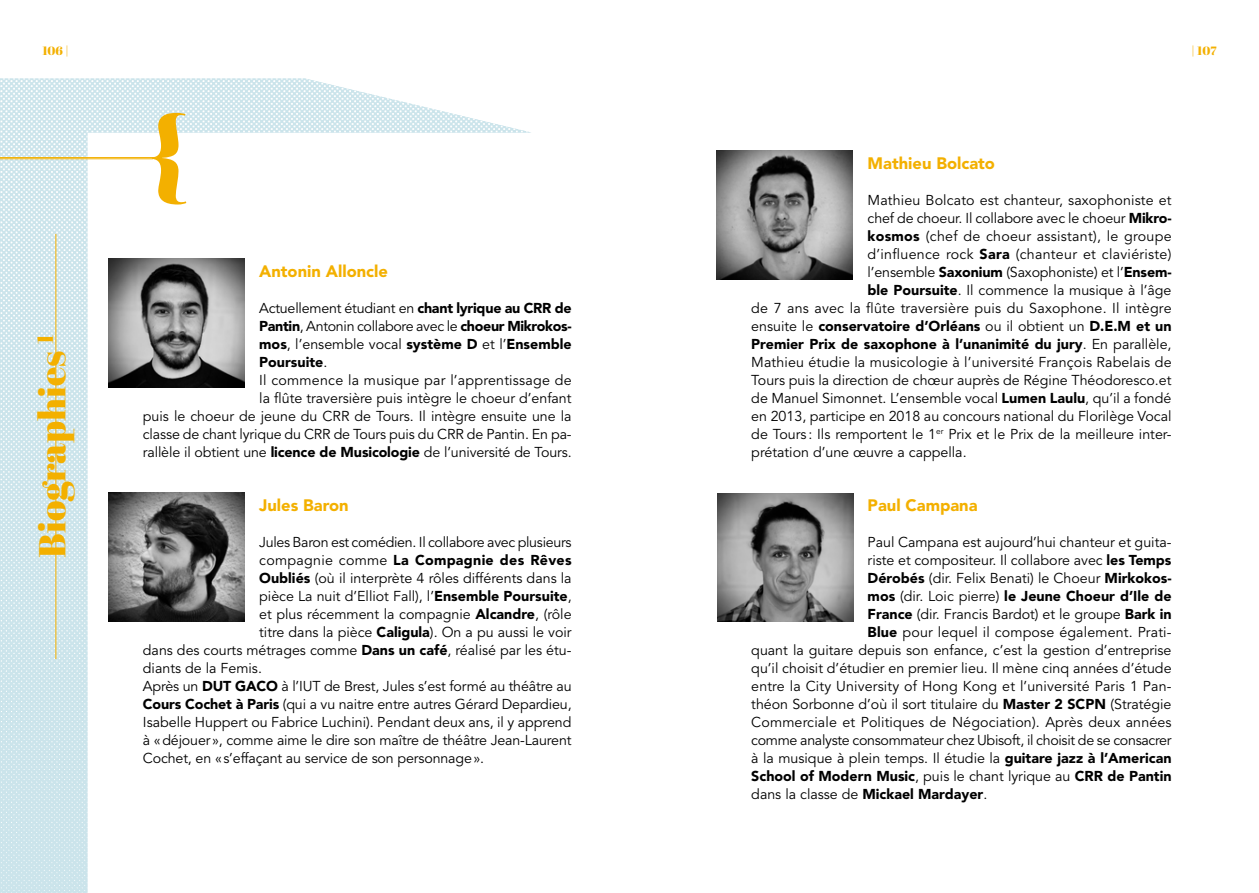
<style>
.page{position:relative;width:1259px;height:893px;background:#fff}
.page>*{position:absolute;margin:0;border:0;box-sizing:border-box;transform-origin:0 0}
.t1{font:37.5px "Abril Fatface";color:#f3b000}
.t2{font:900 16.5px "Avenir LT Std";color:#f3b000}
.t3{font:14.25px "Avenir LT Std";color:#000}
.t4{font:900 14.25px "Avenir LT Std";color:#000}
.t5{font:14.25px "Avenir LT Std";letter-spacing:-.02em;color:#000}
.t6{font:14.25px "Avenir LT Std";letter-spacing:.02em;color:#000}
.t7{font:900 14.25px "Avenir LT Std";letter-spacing:.02em;color:#000}
.t8{font:12px "Abril Fatface";color:#f3b000}
.s1{font-weight:900}
.s2{font-weight:400}
</style>
<div class="page">
<img style="left:0;top:79px;width:531px;height:814px">
<svg style="left:152px;top:113px;width:34px;height:92px"></svg>
<hr style="left:0;top:159px;width:153px;height:1px;background:#f3b000">
<hr style="left:0;top:157px;width:157px;height:1px;background:#f3b000">
<img style="left:717px;top:493px;width:136px;height:129px">
<hr style="left:56px;top:234px;width:1px;height:425px;background:#f3b000">
<img style="left:109px;top:493px;width:136px;height:128px">
<img style="left:109px;top:259px;width:136px;height:128px">
<img style="left:717px;top:151px;width:136px;height:128px">
<p class="t8" style="left:43px;top:43px;width:28px">106 |</p>
<p class="t8" style="left:1191px;top:43px;width:27px">| 107</p>
<h1 class="t1" style="left:26px;top:558px;width:225px;rotate:-90deg">Biographies <sup>1</sup></h1>
<p class="t2" style="left:259px;top:261px;width:130px">Antonin Alloncle</p>
<p class="t3" style="left:259px;top:299px;width:314px">Actuellement étudiant en <span class="s1">chant lyrique au CRR de</span></p>
<p class="t5" style="left:259px;top:317px;width:314px"><span class="s1">Pantin</span>, Antonin collabore avec le <span class="s1">choeur Mikrokos-</span></p>
<p class="t3" style="left:259px;top:335px;width:314px"><span class="s1">mos</span>, l’ensemble vocal <span class="s1">système D</span> et l’<span class="s1">Ensemble</span></p>
<p class="t4" style="left:259px;top:353px;width:70px">Poursuite<span class="s2">.</span></p>
<p class="t3" style="left:259px;top:371px;width:314px">Il commence la musique par l’apprentissage de</p>
<p class="t3" style="left:259px;top:389px;width:314px">la flûte traversière puis intègre le choeur d’enfant</p>
<p class="t3" style="left:143px;top:407px;width:430px">puis le choeur de jeune du CRR de Tours. Il intègre ensuite une la</p>
<p class="t3" style="left:143px;top:425px;width:430px">classe de chant lyrique du CRR de Tours puis du CRR de Pantin. En pa-</p>
<p class="t3" style="left:143px;top:443px;width:430px">rallèle il obtient une <span class="s1">licence de Musicologie</span> de l’université de Tours.</p>
<p class="t2" style="left:259px;top:495px;width:91px">Jules Baron</p>
<p class="t5" style="left:259px;top:533px;width:314px">Jules Baron est comédien. Il collabore avec plusieurs</p>
<p class="t7" style="left:259px;top:551px;width:314px"><span class="s2">compagnie comme</span> La Compagnie des Rêves</p>
<p class="t3" style="left:259px;top:569px;width:314px"><span class="s1">Oubliés</span> (où il interprète 4 rôles différents dans la</p>
<p class="t3" style="left:259px;top:587px;width:314px">pièce La nuit d’Elliot Fall), l’<span class="s1">Ensemble Poursuite</span>,</p>
<p class="t3" style="left:259px;top:605px;width:314px">et plus récemment la compagnie <span class="s1">Alcandre</span>, (rôle</p>
<p class="t3" style="left:259px;top:623px;width:314px">titre dans la pièce <span class="s1">Caligula</span>). On a pu aussi le voir</p>
<p class="t3" style="left:143px;top:641px;width:430px">dans des courts métrages comme <span class="s1">Dans un café</span>, réalisé par les étu-</p>
<p class="t3" style="left:143px;top:659px;width:121px">diants de la Femis.</p>
<p class="t3" style="left:143px;top:677px;width:430px">Après un <span class="s1">DUT GACO</span> à l’IUT de Brest, Jules s’est formé au théâtre au</p>
<p class="t3" style="left:143px;top:695px;width:430px"><span class="s1">Cours Cochet à Paris</span> (qui a vu naitre entre autres Gérard Depardieu,</p>
<p class="t3" style="left:143px;top:713px;width:430px">Isabelle Huppert ou Fabrice Luchini). Pendant deux ans, il y apprend</p>
<p class="t3" style="left:143px;top:731px;width:430px">à «déjouer», comme aime le dire son maître de théâtre Jean-Laurent</p>
<p class="t3" style="left:143px;top:749px;width:343px">Cochet, en «s’effaçant au service de son personnage».</p>
<p class="t2" style="left:867px;top:153px;width:129px">Mathieu Bolcato</p>
<p class="t3" style="left:867px;top:191px;width:305px">Mathieu Bolcato est chanteur, saxophoniste et</p>
<p class="t3" style="left:867px;top:209px;width:305px">chef de choeur. Il collabore avec le choeur <span class="s1">Mikro-</span></p>
<p class="t6" style="left:867px;top:227px;width:305px"><span class="s1">kosmos</span> (chef de choeur assistant), le groupe</p>
<p class="t6" style="left:867px;top:245px;width:305px">d’influence rock <span class="s1">Sara</span> (chanteur et claviériste)</p>
<p class="t3" style="left:867px;top:263px;width:305px">l’ensemble <span class="s1">Saxonium</span> (Saxophoniste) et l’<span class="s1">Ensem-</span></p>
<p class="t3" style="left:867px;top:281px;width:305px"><span class="s1">ble Poursuite</span>. Il commence la musique à l’âge</p>
<p class="t3" style="left:751px;top:299px;width:422px">de 7 ans avec la flûte traversière puis du Saxophone. Il intègre</p>
<p class="t4" style="left:751px;top:317px;width:422px"><span class="s2">ensuite le</span> conservatoire d’Orléans <span class="s2">ou il obtient un</span> D.E.M et un</p>
<p class="t4" style="left:751px;top:335px;width:422px">Premier Prix de saxophone à l’unanimité du jury<span class="s2">. En parallèle,</span></p>
<p class="t3" style="left:751px;top:353px;width:422px">Mathieu étudie la musicologie à l’université François Rabelais de</p>
<p class="t3" style="left:751px;top:371px;width:422px">Tours puis la direction de chœur auprès de Régine Théodoresco.et</p>
<p class="t3" style="left:751px;top:389px;width:422px">de Manuel Simonnet. L’ensemble vocal <span class="s1">Lumen Laulu</span>, qu’il a fondé</p>
<p class="t3" style="left:751px;top:407px;width:422px">en 2013, participe en 2018 au concours national du Florilège Vocal</p>
<p class="t3" style="left:751px;top:425px;width:422px">de Tours : Ils remportent le 1<sup>er</sup> Prix et le Prix de la meilleure inter-</p>
<p class="t3" style="left:751px;top:443px;width:217px">prétation d’une œuvre a cappella.</p>
<p class="t2" style="left:867px;top:495px;width:112px">Paul Campana</p>
<p class="t3" style="left:867px;top:533px;width:305px">Paul Campana est aujourd’hui chanteur et guita-</p>
<p class="t3" style="left:867px;top:551px;width:305px">riste et compositeur. Il collabore avec <span class="s1">les Temps</span></p>
<p class="t3" style="left:867px;top:569px;width:305px"><span class="s1">Dérobés</span> (dir. Felix Benati) le Choeur <span class="s1">Mirkokos-</span></p>
<p class="t4" style="left:867px;top:587px;width:305px">mos <span class="s2">(dir. Loic pierre)</span> le Jeune Choeur d’Ile de</p>
<p class="t3" style="left:867px;top:605px;width:305px"><span class="s1">France</span> (dir. Francis Bardot) et le groupe <span class="s1">Bark in</span></p>
<p class="t3" style="left:867px;top:623px;width:305px"><span class="s1">Blue</span> pour lequel il compose également. Prati-</p>
<p class="t3" style="left:751px;top:641px;width:422px">quant la guitare depuis son enfance, c’est la gestion d’entreprise</p>
<p class="t3" style="left:751px;top:659px;width:422px">qu’il choisit d’étudier en premier lieu. Il mène cinq années d’étude</p>
<p class="t3" style="left:751px;top:677px;width:422px">entre la City University of Hong Kong et l’université Paris 1 Pan-</p>
<p class="t3" style="left:751px;top:695px;width:422px">théon Sorbonne d’où il sort titulaire du <span class="s1">Master 2 SCPN</span> (Stratégie</p>
<p class="t3" style="left:751px;top:713px;width:422px">Commerciale et Politiques de Négociation). Après deux années</p>
<p class="t5" style="left:751px;top:731px;width:422px">comme analyste consommateur chez Ubisoft, il choisit de se consacrer</p>
<p class="t3" style="left:751px;top:749px;width:422px">à la musique à plein temps. Il étudie la <span class="s1">guitare jazz à l’American</span></p>
<p class="t4" style="left:751px;top:767px;width:422px">School of Modern Music<span class="s2">, puis le chant lyrique au</span> CRR de Pantin</p>
<p class="t3" style="left:751px;top:785px;width:237px">dans la classe de <span class="s1">Mickael Mardayer</span>.</p>
</div>
